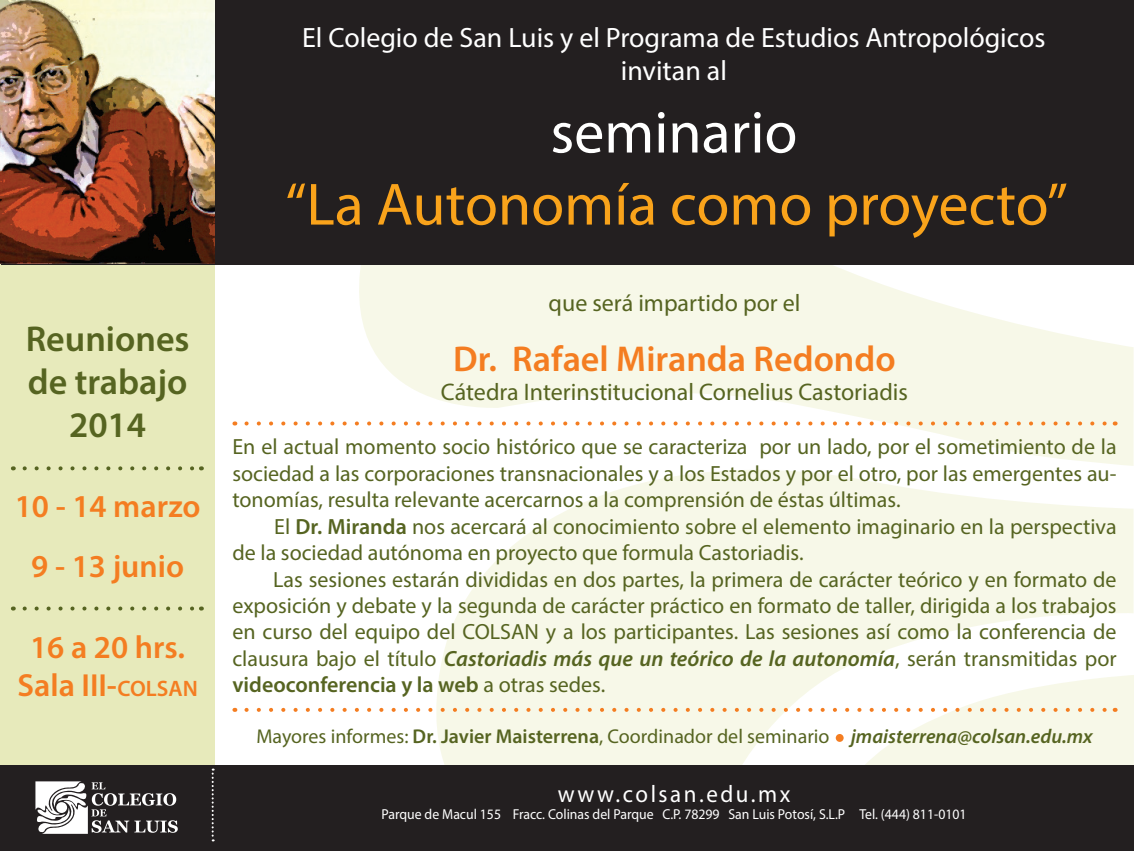
<style>
.page{position:relative;width:1134px;height:851px;background:#fff}
.page>*{position:absolute;margin:0;border:0;box-sizing:border-box;transform-origin:0 0}
.t1{font:60px "Myriad Pro";color:#f9a31b}
.t2{font:60px "Myriad Pro";color:#fff}
.t3{font:600 36px "Myriad Pro";color:#f47d21}
.t4{font:600 36px/43.2px "Myriad Pro";color:#566421;text-align:center}
.t5{font:600 32px/60px "Myriad Pro";color:#f47d21;text-align:center}
.t6{font:28px/33.6px "Myriad Pro";color:#fff;text-align:center}
.t7{font:24px "Myriad Pro";color:#566421}
.t8{font:24px "Myriad Pro";letter-spacing:.11em;color:#fff;scale:.96 1}
.t9{font:22px/26.4px "Myriad Pro";color:#566421;text-align:justify}
.t10{font:20px "Myriad Pro";color:#566421}
.t11{font:14.4px "Myriad Pro";color:#fff;scale:.96 1}
.s1{font-size:22.4px}
.s2{font-weight:600}
.s3{font-weight:600;font-style:italic}
</style>
<div class="page">
<svg style="left:357px;top:265px;width:777px;height:201px;fill:#f7f8e8"></svg>
<svg style="left:407px;top:441px;width:726px;height:323px;fill:#f7f8e8"></svg>
<div style="left:0;top:0;width:214px;height:850px;background:#e7eabb"></div>
<div style="left:2px;top:0;width:1132px;height:265px;background:#231f20"></div>
<svg style="left:246px;top:421px;width:862px;height:4px"></svg>
<img style="left:0;top:0;width:214px;height:263px">
<div style="left:0;top:764px;width:1134px;height:86px;background:#231f20"></div>
<svg style="left:212px;top:768px;width:2px;height:73px"></svg>
<svg style="left:35px;top:781px;width:143px;height:52px"></svg>
<svg style="left:246px;top:707px;width:862px;height:4px"></svg>
<svg style="left:25px;top:466px;width:169px;height:4px"></svg>
<svg style="left:25px;top:606px;width:169px;height:4px"></svg>
<svg style="left:836px;top:733px;width:8px;height:8px"></svg>
<h2 class="t4" style="left:26px;top:316px;width:165px">Reuniones de trabajo<br>2014</h2>
<h3 class="t5" style="left:15px;top:476px;width:187px">10 - 14 marzo<br>9 - 13 junio</h3>
<h3 class="t5" style="left:17px;top:626px;width:182px;line-height:38.4px">16 a 20 hrs.<br>Sala III-<span class="s1">COLSAN</span></h3>
<p class="t6" style="left:302px;top:20px;width:745px">El Colegio de San Luis y el Programa de Estudios Antropológicos invitan al</p>
<h1 class="t2" style="left:550px;top:95px;width:248px">seminario</h1>
<h1 class="t1" style="left:285px;top:167px;width:784px">“La Autonomía como proyecto”</h1>
<p class="t7" style="left:549px;top:288px;width:253px">que será impartido por el</p>
<h2 class="t3" style="left:453px;top:336px;width:444px">Dr. Rafael Miranda Redondo</h2>
<p class="t7" style="left:441px;top:376px;width:469px">Cátedra Interinstitucional Cornelius Castoriadis</p>
<p class="t9" style="left:232px;top:433px;width:886px">En el actual momento socio histórico que se caracteriza por un lado, por el sometimiento de la sociedad a las corporaciones transnacionales y a los Estados y por el otro, por las emergentes au&shy;tonomías, resulta relevante acercarnos a la comprensión de éstas últimas.</p>
<p class="t9" style="left:232px;top:512px;width:886px;text-indent:42px">El <span class="s2">Dr. Miranda</span> nos acercará al conocimiento sobre el elemento imaginario en la perspectiva de la sociedad autónoma en proyecto que formula Castoriadis.</p>
<p class="t9" style="left:232px;top:565px;width:886px;text-indent:41px">Las sesiones estarán divididas en dos partes, la primera de carácter teórico y en formato de exposición y debate y la segunda de carácter práctico en formato de taller, dirigida a los trabajos en curso del equipo del COLSAN y a los participantes. Las sesiones así como la conferencia de clausura bajo el título <span class="s3">Castoriadis más que un teórico de la autonomía</span>, serán transmitidas por <span class="s2">videoconferencia y la web</span> a otras sedes.</p>
<p class="t10" style="left:256px;top:723px;width:838px">Mayores informes: <span class="s2">Dr. Javier Maisterrena</span>, Coordinador del seminario <span class="s3">jmaisterrena@colsan.edu.mx</span></p>
<p class="t8" style="left:558px;top:779px;width:244px">www.colsan.edu.mx</p>
<p class="t11" style="left:381px;top:805px;width:611px">Parque de Macul 155 Fracc. Colinas del Parque C.P. 78299 San Luis Potosí, S.L.P Tel. (444) 811-0101</p>
</div>
